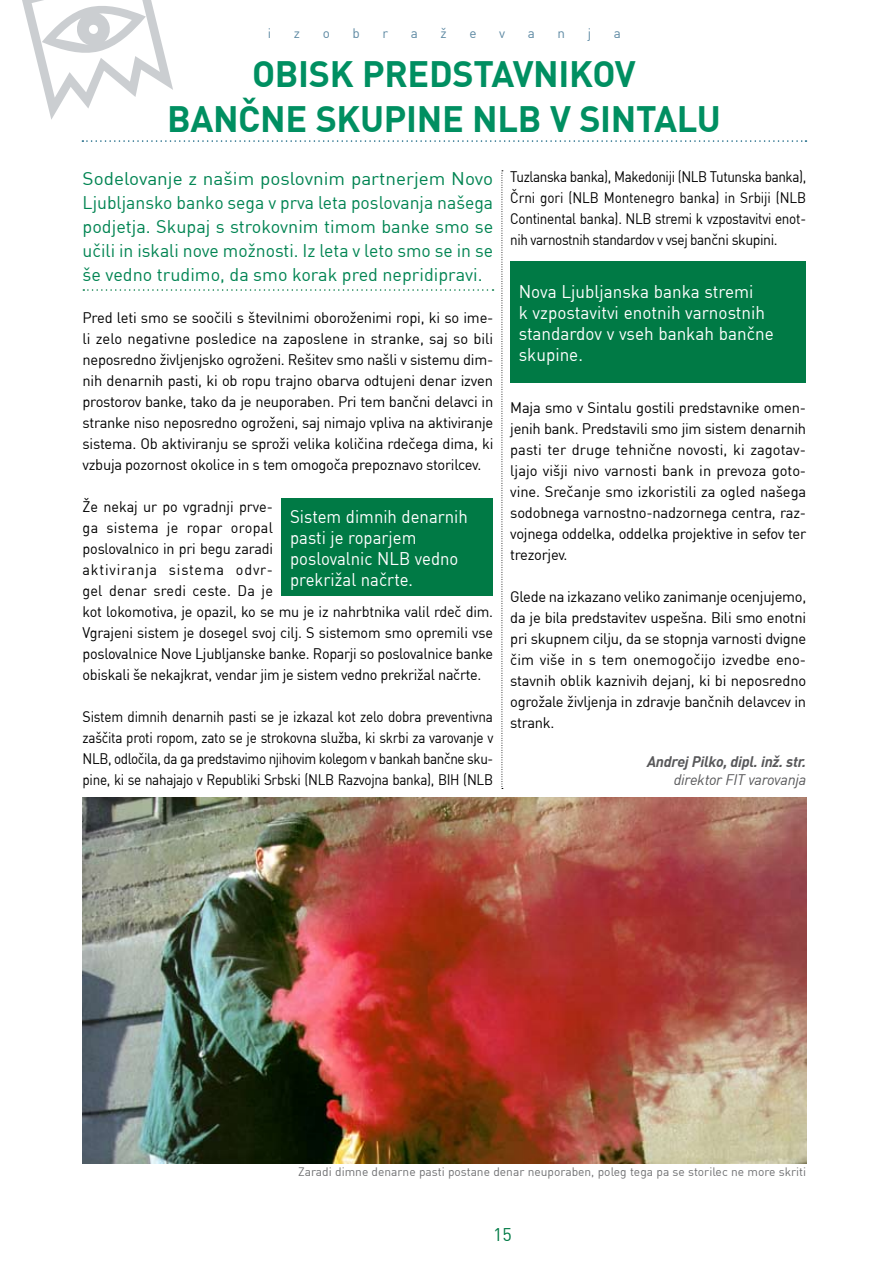
<style>
.page{position:relative;width:893px;height:1263px;background:#fff}
.page>*{position:absolute;margin:0;border:0;box-sizing:border-box;transform-origin:0 0}
.t1{font:700 36px/45px "DINCE";letter-spacing:-.01em;color:#008f61;text-align:center}
.t2{font:18px/24px "DINCE";color:#008452;text-align:justify;scale:1.05 1}
.t3{font:18px/21px "DINCE";color:#fff;scale:.95 1}
.t4{font:18px/21px "DINCE";color:#fff;scale:.93 1}
.t5{font:18px "DINCE";color:#007a45}
.t6{font:15px/21px "DINCE";letter-spacing:-.02em;color:#000;text-align:justify}
.t7{font:15px/21px "DINCE";letter-spacing:-.02em;color:#000;scale:.96 1}
.t8{font:15px/21px "DINCE";letter-spacing:-.02em;color:#000;text-align:justify;scale:.94 1}
.t9{font:15px/21px "DINCE";letter-spacing:-.02em;color:#000;text-align:justify;scale:.9 1}
.t10{font:italic 700 15px "DINCE";letter-spacing:-.02em;color:#58585a}
.t11{font:italic 15px "DINCE";letter-spacing:-.02em;color:#58585a}
.t12{font:13.5px "DINCE";color:#5d89a3}
.t13{font:12px "DINCE";color:#707173}
</style>
<div class="page">
<svg style="left:22px;top:0;width:151px;height:120px"></svg>
<svg style="left:82px;top:140px;width:724px;height:2px"></svg>
<svg style="left:502px;top:170px;width:1px;height:619px"></svg>
<svg style="left:83px;top:289px;width:410px;height:2px"></svg>
<img style="left:83px;top:797px;width:723px;height:366px">
<div style="left:282px;top:498px;width:211px;height:98px;background:#007a45"></div>
<div style="left:510px;top:261px;width:296px;height:121px;background:#007a45"></div>
<p class="t12" style="left:268px;top:25px;width:5px">i</p>
<p class="t12" style="left:294px;top:25px;width:8px">z</p>
<p class="t12" style="left:323px;top:25px;width:9px">o</p>
<p class="t12" style="left:353px;top:25px;width:9px">b</p>
<p class="t12" style="left:383px;top:25px;width:7px">r</p>
<p class="t12" style="left:411px;top:25px;width:9px">a</p>
<p class="t12" style="left:441px;top:25px;width:8px">ž</p>
<p class="t12" style="left:469px;top:25px;width:9px">e</p>
<p class="t12" style="left:499px;top:25px;width:8px">v</p>
<p class="t12" style="left:528px;top:25px;width:9px">a</p>
<p class="t12" style="left:558px;top:25px;width:9px">n</p>
<p class="t12" style="left:588px;top:25px;width:5px">j</p>
<p class="t12" style="left:614px;top:25px;width:9px">a</p>
<h1 class="t1" style="left:167px;top:50px;width:555px">OBISK PREDSTAVNIKOV<br>BANČNE SKUPINE NLB V SINTALU</h1>
<p class="t2" style="left:83px;top:166px;width:393px">Sodelovanje z našim poslovnim partnerjem Novo Ljubljansko banko sega v prva leta poslovanja našega podjetja. Skupaj s strokovnim timom banke smo se učili in iskali nove možnosti. Iz leta v leto smo se in se še vedno trudimo, da smo korak pred nepridipravi.</p>
<p class="t6" style="left:83px;top:306px;width:412px">Pred leti smo se soočili s številnimi oboroženimi ropi, ki so ime&shy;li zelo negativne posledice na zaposlene in stranke, saj so bili neposredno življenjsko ogroženi. Rešitev smo našli v sistemu dim&shy;nih denarnih pasti, ki ob ropu trajno obarva odtujeni denar izven prostorov banke, tako da je neuporaben. Pri tem bančni delavci in stranke niso neposredno ogroženi, saj nimajo vpliva na aktiviranje sistema. Ob aktiviranju se sproži velika količina rdečega dima, ki vzbuja pozornost okolice in s tem omogoča prepoznavo storilcev.</p>
<p class="t7" style="left:83px;top:495px;width:429px">Že nekaj ur po vgradnji prve-<br>ga sistema je ropar oropal<br>poslovalnico in pri begu zaradi<br>aktiviranja sistema odvr-<br>gel denar sredi ceste. Da je<br>kot lokomotiva, je opazil, ko se mu je iz nahrbtnika valil rdeč dim.<br>Vgrajeni sistem je dosegel svoj cilj. S sistemom smo opremili vse poslovalnice Nove Ljubljanske banke. Roparji so poslovalnice banke obiskali še nekajkrat, vendar jim je sistem vedno prekrižal načrte.</p>
<p class="t8" style="left:83px;top:705px;width:439px">Sistem dimnih denarnih pasti se je izkazal kot zelo dobra preventivna zaščita proti ropom, zato se je strokovna služba, ki skrbi za varovanje v NLB, odločila, da ga predstavimo njihovim kolegom v bankah bančne sku&shy;pine, ki se nahajajo v Republiki Srbski (NLB Razvojna banka), BIH (NLB</p>
<p class="t9" style="left:510px;top:166px;width:330px">Tuzlanska banka), Makedoniji (NLB Tutunska banka), Črni gori (NLB Montenegro banka) in Srbiji (NLB Continental banka). NLB stremi k vzpostavitvi enot&shy;nih varnostnih standardov v vsej bančni skupini.</p>
<p class="t3" style="left:519px;top:280px;width:270px">Nova Ljubljanska banka stremi<br>k vzpostavitvi enotnih varnostnih standardov v vseh bankah bančne skupine.</p>
<p class="t6" style="left:510px;top:397px;width:297px">Maja smo v Sintalu gostili predstavnike omen&shy;jenih bank. Predstavili smo jim sistem denarnih pasti ter druge tehnične novosti, ki zagotav&shy;ljajo višji nivo varnosti bank in prevoza goto&shy;vine. Srečanje smo izkoristili za ogled našega sodobnega varnostno-nadzornega centra, raz&shy;vojnega oddelka, oddelka projektive in sefov ter trezorjev.</p>
<p class="t6" style="left:510px;top:586px;width:298px">Glede na izkazano veliko zanimanje ocenjujemo, da je bila predstavitev uspešna. Bili smo enotni pri skupnem cilju, da se stopnja varnosti dvigne čim više in s tem onemogočijo izvedbe eno&shy;stavnih oblik kaznivih dejanj, ki bi neposredno ogrožale življenja in zdravje bančnih delavcev in strank.</p>
<p class="t10" style="left:647px;top:752px;width:161px">Andrej Pilko, dipl. inž. str.</p>
<p class="t11" style="left:674px;top:771px;width:134px">direktor FIT varovanja</p>
<p class="t4" style="left:290px;top:506px;width:193px">Sistem dimnih denarnih pasti je roparjem poslovalnic NLB vedno prekrižal načrte.</p>
<p class="t13" style="left:298px;top:1164px;width:510px">Zaradi dimne denarne pasti postane denar neuporaben, poleg tega pa se storilec ne more skriti</p>
<p class="t5" style="left:493px;top:1223px;width:20px">15</p>
</div>
